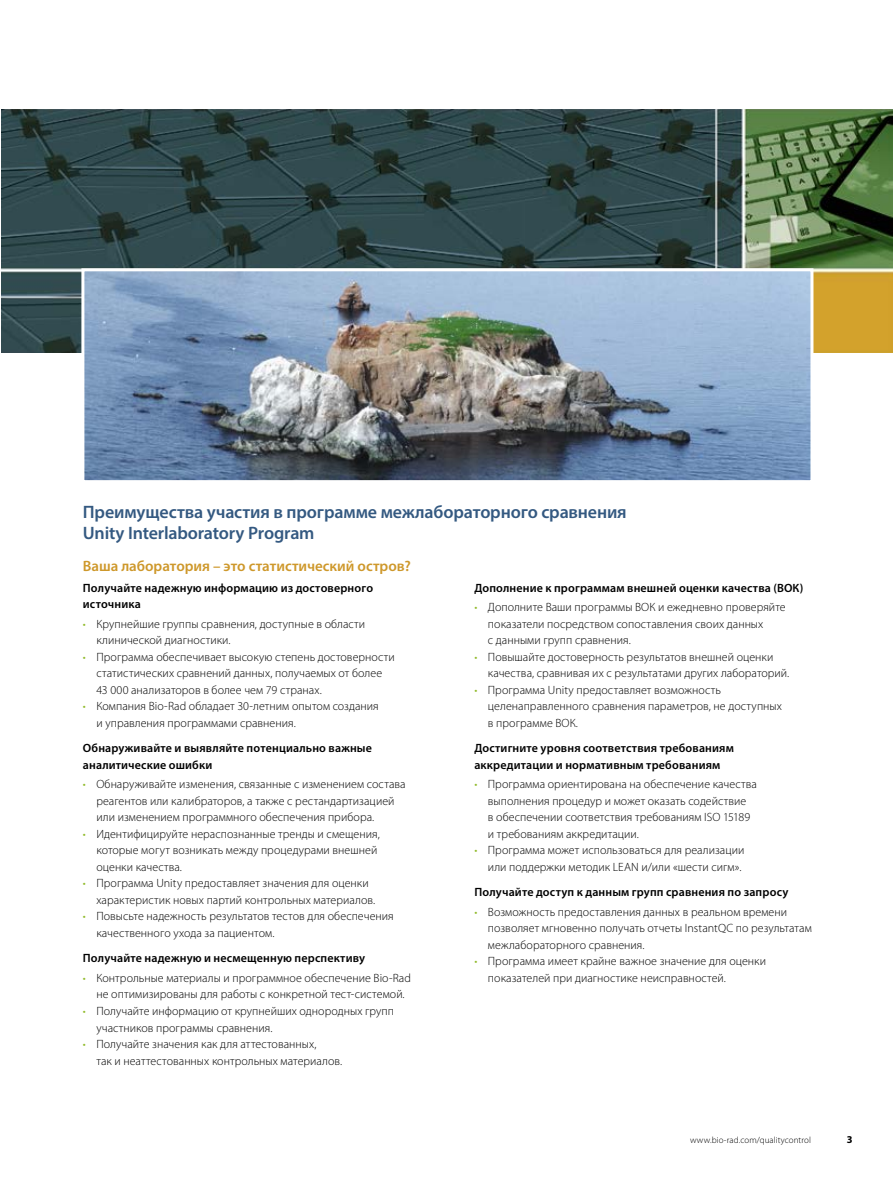
<style>
.page{position:relative;width:893px;height:1191px;background:#fff}
.page>*{position:absolute;margin:0;border:0;box-sizing:border-box;transform-origin:0 0}
.t1{font:600 18px/21px "Myriad Pro";letter-spacing:-.01em;color:#345981}
.t2{font:600 15px "Myriad Pro";color:#ce982b}
.t3{font:300 12px/16.5px "Myriad Pro";letter-spacing:.005em;color:#000}
.t4{font:600 12px/16.5px "Myriad Pro";letter-spacing:.01em;color:#000}
.t5{font:700 10.5px "Myriad Pro";color:#000}
.t6{font:300 9px "Myriad Pro";letter-spacing:.01em;color:#000}
.s1{color:#90ba29}
</style>
<div class="page">
<img style="left:2px;top:109px;width:891px;height:243px">
<img style="left:85px;top:272px;width:724px;height:207px">
<div style="left:81px;top:268px;width:732px;height:215px;border:3px solid #fff"></div>
<h1 class="t1" style="left:83px;top:501px;width:545px">Преимущества участия в программе межлабораторного сравнения<br>Unity Interlaboratory Program</h1>
<p class="t2" style="left:83px;top:556px;width:329px">Ваша лаборатория – это статистический остров?</p>
<p class="t4" style="left:83px;top:579px;width:292px">Получайте надежную информацию из достоверного источника</p>
<p class="t3" style="left:96px;top:616px;width:270px;text-indent:-14px"><span class="s1">•</span> Крупнейшие группы сравнения, доступные в области клинической диагностики.</p>
<p class="t3" style="left:96px;top:649px;width:300px;text-indent:-14px"><span class="s1">•</span> Программа обеспечивает высокую степень достоверности статистических сравнений данных, получаемых от более<br>43 000 анализаторов в более чем 79 странах.</p>
<p class="t3" style="left:96px;top:698px;width:284px;text-indent:-14px"><span class="s1">•</span> Компания Bio-Rad обладает 30-летним опытом создания и управления программами сравнения.</p>
<p class="t4" style="left:83px;top:740px;width:291px">Обнаруживайте и выявляйте потенциально важные аналитические ошибки</p>
<p class="t3" style="left:96px;top:776px;width:311px;text-indent:-14px"><span class="s1">•</span> Обнаруживайте изменения, связанные с изменением состава реагентов или калибраторов, а также с рестандартизацией или изменением программного обеспечения прибора.</p>
<p class="t3" style="left:96px;top:826px;width:285px;text-indent:-14px"><span class="s1">•</span> Идентифицируйте нераспознанные тренды и смещения, которые могут возникать между процедурами внешней оценки качества.</p>
<p class="t3" style="left:96px;top:875px;width:280px;text-indent:-14px"><span class="s1">•</span> Программа Unity предоставляет значения для оценки характеристик новых партий контрольных материалов.</p>
<p class="t3" style="left:96px;top:908px;width:299px;text-indent:-14px"><span class="s1">•</span> Повысьте надежность результатов тестов для обеспечения качественного ухода за пациентом.</p>
<p class="t4" style="left:83px;top:950px;width:284px">Получайте надежную и несмещенную перспективу</p>
<p class="t3" style="left:83px;top:970px;width:330px;text-align:center"><span class="s1">•</span> Контрольные материалы и программное обеспечение Bio-Rad не оптимизированы для работы с конкретной тест-системой.</p>
<p class="t3" style="left:96px;top:1003px;width:299px;text-indent:-14px"><span class="s1">•</span> Получайте информацию от крупнейших однородных групп участников программы сравнения.</p>
<p class="t3" style="left:96px;top:1036px;width:247px;text-indent:-14px"><span class="s1">•</span> Получайте значения как для аттестованных,<br>так и неаттестованных контрольных материалов.</p>
<p class="t4" style="left:474px;top:579px;width:330px">Дополнение к программам внешней оценки качества (ВОК)</p>
<p class="t3" style="left:488px;top:599px;width:299px;text-indent:-14px"><span class="s1">•</span> Дополните Ваши программы ВОК и ежедневно проверяйте показатели посредством сопоставления своих данных<br>с данными групп сравнения.</p>
<p class="t3" style="left:488px;top:649px;width:303px;text-indent:-14px"><span class="s1">•</span> Повышайте достоверность результатов внешней оценки качества, сравнивая их с результатами других лабораторий.</p>
<p class="t3" style="left:488px;top:682px;width:296px;text-indent:-14px"><span class="s1">•</span> Программа Unity предоставляет возможность целенаправленного сравнения параметров, не доступных в программе ВОК.</p>
<p class="t4" style="left:474px;top:740px;width:261px">Достигните уровня соответствия требованиям аккредитации и нормативным требованиям</p>
<p class="t3" style="left:488px;top:776px;width:271px;text-indent:-14px"><span class="s1">•</span> Программа ориентирована на обеспечение качества выполнения процедур и может оказать содействие<br>в обеспечении соответствия требованиям ISO 15189 и требованиям аккредитации.</p>
<p class="t3" style="left:474px;top:842px;width:271px;text-align:right"><span class="s1">•</span> Программа может использоваться для реализации или поддержки методик LEAN и/или «шести сигм».</p>
<p class="t4" style="left:474px;top:884px;width:315px">Получайте доступ к данным групп сравнения по запросу</p>
<p class="t3" style="left:488px;top:904px;width:325px;text-indent:-14px"><span class="s1">•</span> Возможность предоставления данных в реальном времени позволяет мгновенно получать отчеты InstantQC по результатам межлабораторного сравнения.</p>
<p class="t3" style="left:488px;top:953px;width:280px;text-indent:-14px"><span class="s1">•</span> Программа имеет крайне важное значение для оценки показателей при диагностике неисправностей.</p>
<p class="t6" style="left:690px;top:1134px;width:122px">www.bio-rad.com/qualitycontrol</p>
<p class="t5" style="left:847px;top:1132px;width:7px">3</p>
</div>
